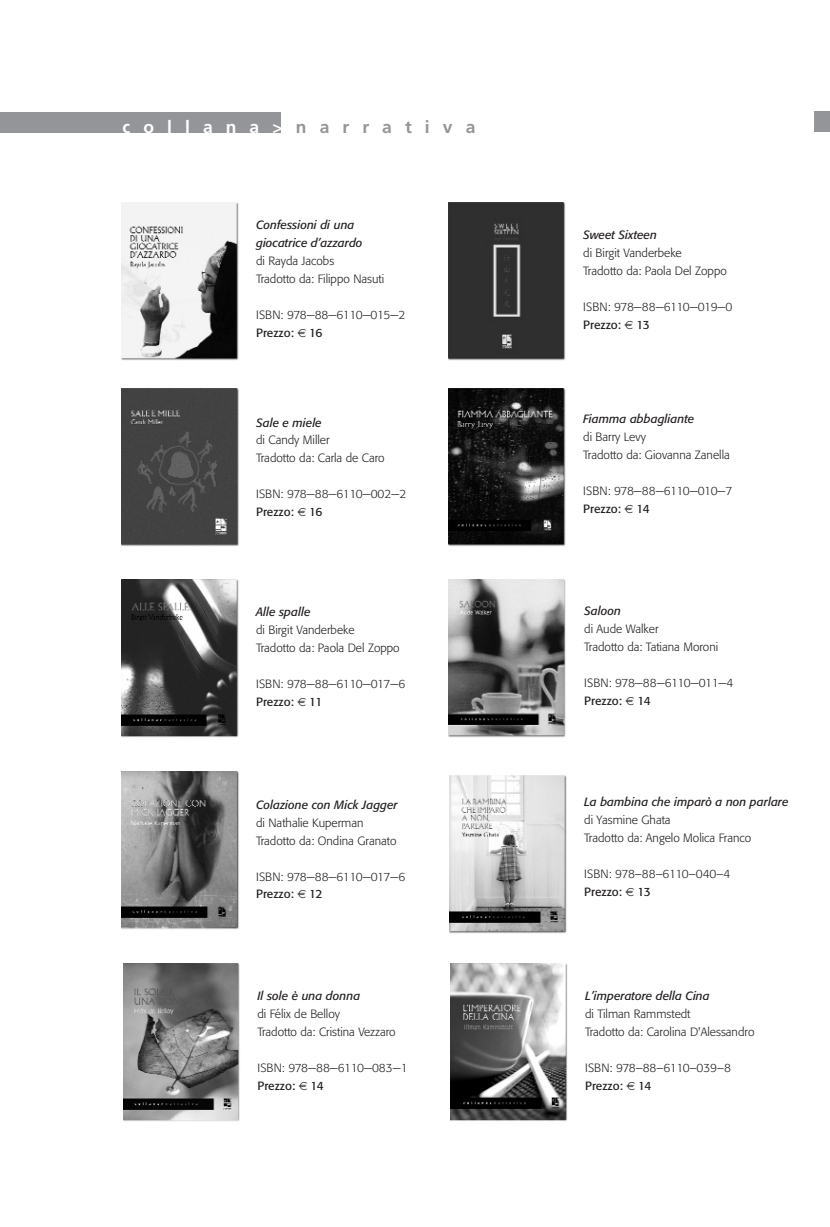
<style>
.page{position:relative;width:830px;height:1227px;background:#fff}
.page>*{position:absolute;margin:0;border:0;box-sizing:border-box;transform-origin:0 0}
.t1{font:700 17.4px "Frutiger";letter-spacing:.75em;color:#939598}
.t2{font:300 11.8px/18px "Formata";color:#231f20}
.t3{font:italic 11.8px/18px "Formata";color:#231f20}
.t4{font:300 11.8px "Formata";letter-spacing:-.04em;color:#231f20}
.t5{font:11.8px "Formata";color:#231f20}
.t6{font:300 11.8px "Formata";letter-spacing:-.02em;color:#231f20}
.s1{color:#fff}
.s2{font-weight:400;font-style:italic}
.s3{font-family:"Lucida Grande";font-weight:400}
</style>
<div class="page">
<img style="left:449px;top:579px;width:117px;height:158px">
<img style="left:122px;top:771px;width:117px;height:159px">
<img style="left:122px;top:388px;width:117px;height:158px">
<img style="left:450px;top:775px;width:117px;height:159px">
<img style="left:449px;top:202px;width:117px;height:159px">
<img style="left:122px;top:202px;width:117px;height:159px">
<img style="left:449px;top:388px;width:117px;height:159px">
<img style="left:122px;top:579px;width:117px;height:158px">
<img style="left:123px;top:963px;width:117px;height:158px">
<img style="left:451px;top:963px;width:117px;height:158px">
<div style="left:0;top:112px;width:281px;height:20px;background:#939598"></div>
<div style="left:814px;top:111px;width:16px;height:21px;background:#939598"></div>
<h1 class="t1" style="left:123px;top:120px;width:354px"><span class="s1">collana&gt;</span>narrativa</h1>
<p class="t3" style="left:256px;top:217px;width:108px">Confessioni di una giocatrice d’azzardo</p>
<p class="t2" style="left:256px;top:253px;width:130px">di Rayda Jacobs<br>Tradotto da: Filippo Nasuti</p>
<p class="t4" style="left:256px;top:310px;width:151px">ISBN: 978−88−6110−015−2</p>
<p class="t5" style="left:256px;top:328px;width:39px">Prezzo:</p>
<p class="t5" style="left:309px;top:328px;width:15px">16</p>
<p class="t3" style="left:256px;top:414px;width:67px">Sale e miele</p>
<p class="t2" style="left:256px;top:432px;width:130px">di Candy Miller<br>Tradotto da: Carla de Caro</p>
<p class="t2" style="left:256px;top:486px;width:152px">ISBN: 978−88−6110−002−2</p>
<p class="t5" style="left:256px;top:507px;width:39px">Prezzo:</p>
<p class="t5" style="left:309px;top:507px;width:15px">16</p>
<p class="t3" style="left:256px;top:604px;width:56px">Alle spalle</p>
<p class="t2" style="left:256px;top:622px;width:145px">di Birgit Vanderbeke<br>Tradotto da: Paola Del Zoppo</p>
<p class="t4" style="left:256px;top:679px;width:151px">ISBN: 978−88−6110−017−6</p>
<p class="t5" style="left:256px;top:697px;width:39px">Prezzo:</p>
<p class="t5" style="left:309px;top:697px;width:15px">11</p>
<p class="t3" style="left:256px;top:796px;width:143px">Colazione con Mick Jagger</p>
<p class="t2" style="left:256px;top:814px;width:142px">di Nathalie Kuperman<br>Tradotto da: Ondina Granato</p>
<p class="t4" style="left:256px;top:871px;width:151px">ISBN: 978−88−6110−017−6</p>
<p class="t5" style="left:256px;top:889px;width:39px">Prezzo:</p>
<p class="t5" style="left:309px;top:889px;width:15px">12</p>
<p class="t2" style="left:257px;top:988px;width:140px"><span class="s2">Il sole è una donna<br></span>di Fe<span class="s3">́</span>lix de Belloy<br>Tradotto da: Cristina Vezzaro</p>
<p class="t2" style="left:257px;top:1060px;width:152px">ISBN: 978−88−6110−083−1</p>
<p class="t5" style="left:257px;top:1081px;width:39px">Prezzo:</p>
<p class="t5" style="left:310px;top:1081px;width:15px">14</p>
<p class="t3" style="left:583px;top:227px;width:75px">Sweet Sixteen</p>
<p class="t2" style="left:583px;top:245px;width:145px">di Birgit Vanderbeke<br>Tradotto da: Paola Del Zoppo</p>
<p class="t4" style="left:583px;top:302px;width:151px">ISBN: 978−88−6110−019−0</p>
<p class="t5" style="left:583px;top:320px;width:39px">Prezzo:</p>
<p class="t5" style="left:636px;top:320px;width:15px">13</p>
<p class="t3" style="left:583px;top:411px;width:113px">Fiamma abbagliante</p>
<p class="t2" style="left:583px;top:429px;width:148px">di Barry Levy<br>Tradotto da: Giovanna Zanella</p>
<p class="t4" style="left:583px;top:486px;width:151px">ISBN: 978−88−6110−010−7</p>
<p class="t5" style="left:583px;top:504px;width:39px">Prezzo:</p>
<p class="t5" style="left:636px;top:504px;width:15px">14</p>
<p class="t3" style="left:584px;top:603px;width:38px">Saloon</p>
<p class="t2" style="left:584px;top:621px;width:135px">di Aude Walker<br>Tradotto da: Tatiana Moroni</p>
<p class="t4" style="left:584px;top:678px;width:151px">ISBN: 978−88−6110−011−4</p>
<p class="t5" style="left:584px;top:696px;width:39px">Prezzo:</p>
<p class="t5" style="left:637px;top:696px;width:15px">14</p>
<p class="t3" style="left:584px;top:793px;width:206px">La bambina che imparò a non parlare</p>
<p class="t2" style="left:584px;top:811px;width:168px">di Yasmine Ghata<br>Tradotto da: Angelo Molica Franco</p>
<p class="t2" style="left:584px;top:865px;width:148px">ISBN: 978–88–6110–040–4</p>
<p class="t5" style="left:584px;top:886px;width:39px">Prezzo:</p>
<p class="t5" style="left:637px;top:886px;width:15px">13</p>
<p class="t3" style="left:585px;top:988px;width:126px">L’imperatore della Cina</p>
<p class="t2" style="left:585px;top:1006px;width:171px">di Tilman Rammstedt<br>Tradotto da: Carolina D'Alessandro</p>
<p class="t6" style="left:585px;top:1063px;width:147px">ISBN: 978–88–6110–039–8</p>
<p class="t5" style="left:585px;top:1081px;width:39px">Prezzo:</p>
<p class="t5" style="left:638px;top:1081px;width:15px">14</p>
</div>
